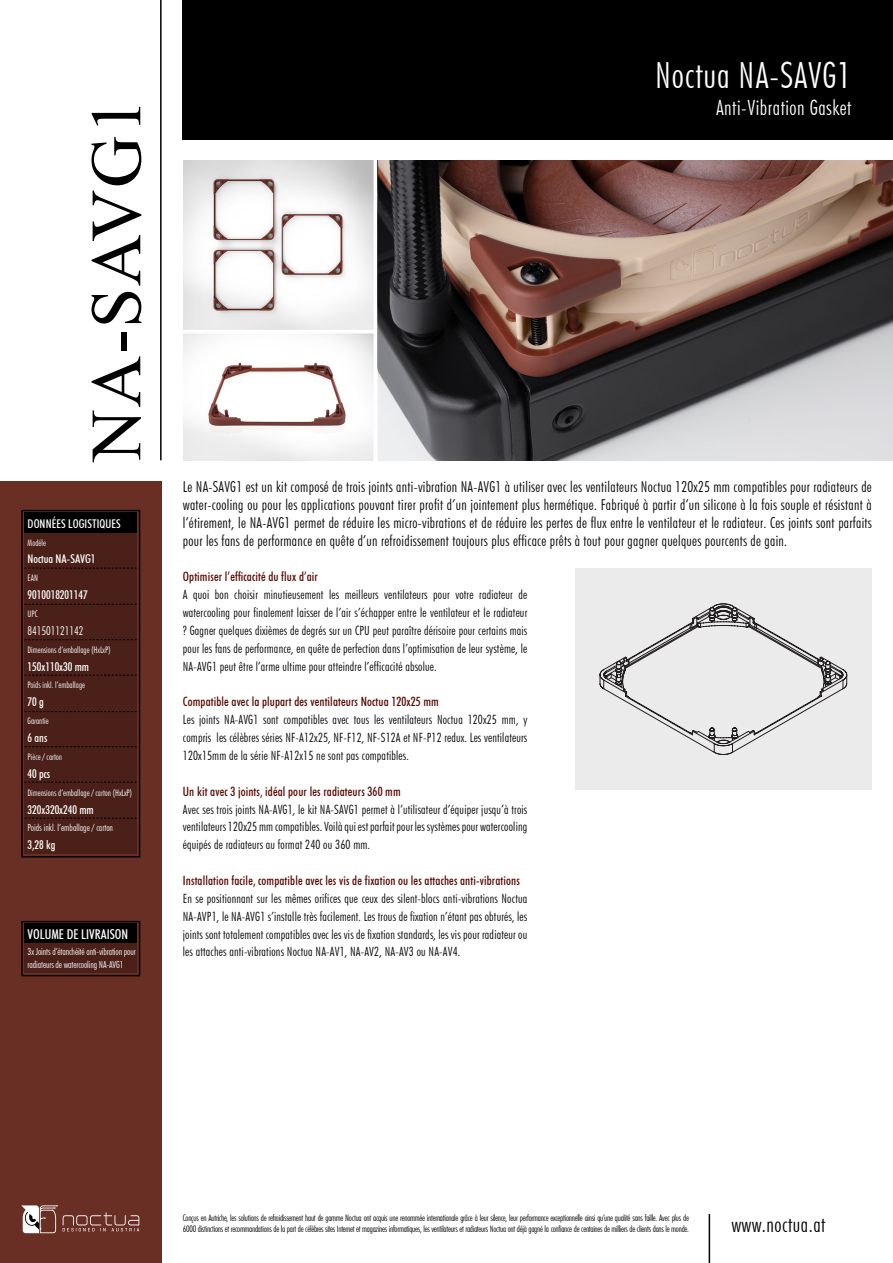
<style>
.page{position:relative;width:893px;height:1263px;background:#fff}
.page>*{position:absolute;margin:0;border:0;box-sizing:border-box;transform-origin:0 0}
.t1{font:72px "Times New Roman";letter-spacing:.025em;color:#000001}
.t2{font:300 condensed 36px "Futura BT";letter-spacing:.025em;color:#fff}
.t3{font:300 condensed 21px "Futura BT";letter-spacing:.025em;color:#fff}
.t4{font:300 condensed 21px "Futura BT";letter-spacing:.025em;color:#000001}
.t5{font:300 condensed 15px/17.9px "Futura BT";letter-spacing:.02em;color:#000001;text-align:justify}
.t6{font:500 condensed 13.5px "Futura BT";color:#fff}
.t7{font:300 condensed 12.75px/17.9px "Futura BT";letter-spacing:.015em;color:#000001;text-align:justify}
.t8{font:500 condensed 12.75px "Futura BT";letter-spacing:.01em;color:#570901}
.t9{font:500 condensed 12px "Futura BT";color:#fff}
.t10{font:300 condensed 12px "Futura BT";color:#fff}
.t11{font:300 condensed 9.75px/13.4px "Futura BT";letter-spacing:-.01em;color:#fff}
.t12{font:300 condensed 9px "Futura BT";letter-spacing:-.03em;color:#000001}
.t13{font:300 condensed 9px "Futura BT";color:#fff}
</style>
<div class="page">
<div style="left:0;top:482px;width:162px;height:781px;background:#6a2f24"></div>
<div style="left:24px;top:531px;width:113px;height:323px;background:#4a2019"></div>
<div style="left:24px;top:513px;width:113px;height:20px;background:#000001"></div>
<div style="left:21px;top:510px;width:119px;height:347px;border:2px solid #000001"></div>
<hr style="left:160px;top:0;width:2px;height:460px;background:#000001">
<div style="left:24px;top:942px;width:113px;height:31px;background:#4a2019"></div>
<div style="left:24px;top:924px;width:113px;height:19px;background:#000001"></div>
<div style="left:21px;top:921px;width:119px;height:55px;border:2px solid #000001"></div>
<svg style="left:24px;top:568px;width:113px;height:1px"></svg>
<svg style="left:24px;top:604px;width:113px;height:1px"></svg>
<svg style="left:24px;top:639px;width:113px;height:1px"></svg>
<svg style="left:24px;top:675px;width:113px;height:1px"></svg>
<svg style="left:24px;top:711px;width:113px;height:1px"></svg>
<svg style="left:24px;top:746px;width:113px;height:1px"></svg>
<svg style="left:24px;top:782px;width:113px;height:1px"></svg>
<svg style="left:24px;top:818px;width:113px;height:1px"></svg>
<hr style="left:709px;top:1214px;width:1px;height:49px;background:#000001">
<div style="left:183px;top:0;width:710px;height:139px;background:#000001"></div>
<div style="left:575px;top:568px;width:297px;height:222px;background:#ebebeb"></div>
<img style="left:183px;top:160px;width:710px;height:300px">
<svg style="left:21px;top:1205px;width:118px;height:28px"></svg>
<svg style="left:599px;top:603px;width:249px;height:152px"></svg>
<p class="t1" style="left:65px;top:461px;width:365px;rotate:-90deg">NA-SAVG1</p>
<p class="t9" style="left:28px;top:516px;width:95px">DONNÉES LOGISTIQUES</p>
<p class="t13" style="left:28px;top:537px;width:20px">Modéle</p>
<p class="t9" style="left:28px;top:552px;width:69px">Noctua NA-SAVG1</p>
<p class="t13" style="left:28px;top:573px;width:12px">EAN</p>
<p class="t9" style="left:28px;top:588px;width:62px">9010018201147</p>
<p class="t13" style="left:28px;top:608px;width:12px">UPC</p>
<p class="t10" style="left:28px;top:623px;width:58px">841501121142</p>
<p class="t13" style="left:28px;top:644px;width:84px">Dimensions d’emballage (HxLxP)</p>
<p class="t9" style="left:28px;top:659px;width:63px">150x110x30 mm</p>
<p class="t13" style="left:28px;top:680px;width:59px">Poids inkl. l’emballage</p>
<p class="t9" style="left:28px;top:695px;width:18px">70 g</p>
<p class="t13" style="left:28px;top:715px;width:23px">Garantie</p>
<p class="t9" style="left:28px;top:730px;width:21px">6 ans</p>
<p class="t13" style="left:28px;top:751px;width:36px">Pièce / carton</p>
<p class="t9" style="left:28px;top:766px;width:24px">40 pcs</p>
<p class="t13" style="left:28px;top:787px;width:106px">Dimensions d’emballage / carton (HxLxP)</p>
<p class="t9" style="left:28px;top:802px;width:68px">320x320x240 mm</p>
<p class="t11" style="left:28px;top:821px;width:87px">Poids inkl. l’emballage / carton</p>
<p class="t9" style="left:28px;top:838px;width:29px">3,28 kg</p>
<p class="t6" style="left:28px;top:925px;width:102px">VOLUME DE LIVRAISON</p>
<p class="t11" style="left:28px;top:945px;width:110px">3x Joints d’étanchéité anti-vibration pour radiateurs de watercooling NA-AVG1</p>
<p class="t2" style="left:655px;top:53px;width:198px">Noctua NA-SAVG1</p>
<p class="t3" style="left:716px;top:95px;width:137px">Anti-Vibration Gasket</p>
<p class="t5" style="left:183px;top:478px;width:690px">Le NA-SAVG1 est un kit composé de trois joints anti-vibration NA-AVG1 à utiliser avec les ventilateurs Noctua 120x25 mm compatibles pour radiateurs de water-cooling ou pour les applications pouvant tirer profit d’un jointement plus hermétique. Fabriqué à partir d’un silicone à la fois souple et résistant à l’étirement, le NA-AVG1 permet de réduire les micro-vibrations et de réduire les pertes de flux entre le ventilateur et le radiateur. Ces joints sont parfaits pour les fans de performance en quête d’un refroidissement toujours plus efficace prêts à tout pour gagner quelques pourcents de gain.</p>
<p class="t8" style="left:183px;top:569px;width:137px">Optimiser l’efficacité du flux d’air</p>
<p class="t7" style="left:183px;top:586px;width:346px">A quoi bon choisir minutieusement les meilleurs ventilateurs pour votre radiateur de watercooling pour finalement laisser de l’air s’échapper entre le ventilateur et le radiateur ? Gagner quelques dixièmes de degrés sur un CPU peut paraître dérisoire pour certains mais pour les fans de performance, en quête de perfection dans l’optimisation de leur système, le NA-AVG1 peut être l’arme ultime pour atteindre l’efficacité absolue.</p>
<p class="t8" style="left:183px;top:694px;width:258px">Compatible avec la plupart des ventilateurs Noctua 120x25 mm</p>
<p class="t7" style="left:183px;top:711px;width:346px">Les joints NA-AVG1 sont compatibles avec tous les ventilateurs Noctua 120x25 mm, y compris les célèbres séries NF-A12x25, NF-F12, NF-S12A et NF-P12 redux. Les ventilateurs 120x15mm de la série NF-A12x15 ne sont pas compatibles.</p>
<p class="t8" style="left:183px;top:783px;width:219px">Un kit avec 3 joints, idéal pour les radiateurs 360 mm</p>
<p class="t7" style="left:183px;top:800px;width:346px">Avec ses trois joints NA-AVG1, le kit NA-SAVG1 permet à l’utilisateur d’équiper jusqu’à trois ventilateurs 120x25 mm compatibles. Voilà qui est parfait pour les systèmes pour watercooling équipés de radiateurs au format 240 ou 360 mm.</p>
<p class="t8" style="left:183px;top:873px;width:338px">Installation facile, compatible avec les vis de fixation ou les attaches anti-vibrations</p>
<p class="t7" style="left:183px;top:889px;width:346px">En se positionnant sur les mêmes orifices que ceux des silent-blocs anti-vibrations Noctua NA-AVP1, le NA-AVG1 s’installe très facilement. Les trous de fixation n’étant pas obturés, les joints sont totalement compatibles avec les vis de fixation standards, les vis pour radiateur ou les attaches anti-vibrations Noctua NA-AV1, NA-AV2, NA-AV3 ou NA-AV4.</p>
<p class="t12" style="left:183px;top:1212px;width:508px">Conçus en Autriche, les solutions de refroidissement haut de gamme Noctua ont acquis une renommée internationale grâce à leur silence, leur performance exceptionnelle ainsi qu’une qualité sans faille. Avec plus de</p>
<p class="t12" style="left:183px;top:1223px;width:507px">6000 distinctions et recommandations de la part de célèbres sites Internet et magazines informatiques, les ventilateurs et radiateurs Noctua ont déjà gagné la confiance de centaines de milliers de clients dans le monde.</p>
<p class="t4" style="left:731px;top:1212px;width:96px">www.noctua.at</p>
</div>
